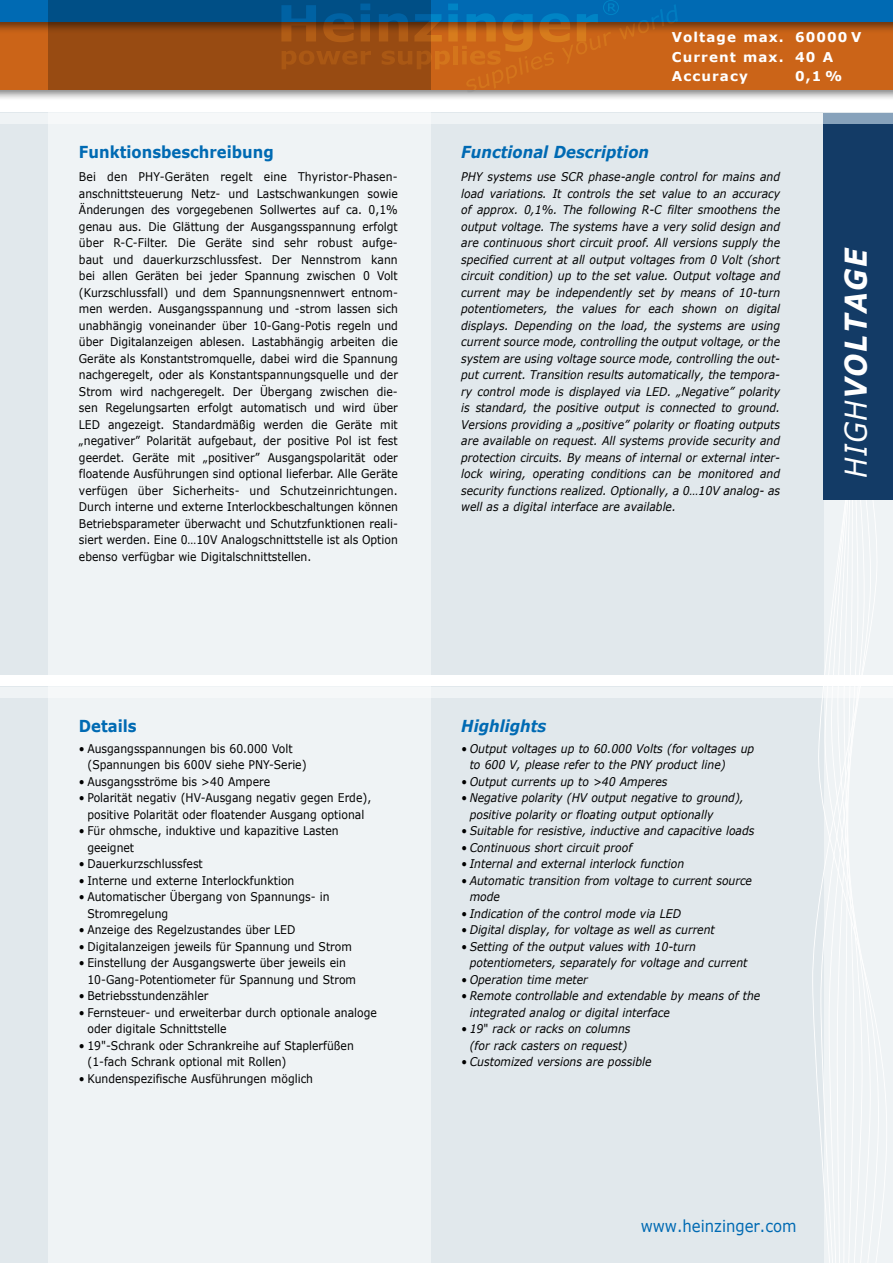
<style>
.page{position:relative;width:893px;height:1263px;background:#fff}
.page>*{position:absolute;margin:0;border:0;box-sizing:border-box;transform-origin:0 0}
.t1{font:italic 700 30px "Verdana";color:#fff;scale:.9 1}
.t2{font:italic 700 16.5px "Verdana";color:#006ab3;scale:.9 1}
.t3{font:700 16.5px "Verdana";color:#006ab3;scale:.9 1}
.t4{font:16.5px "Verdana";color:#006ab3;scale:.9 1}
.t5{font:700 13.5px/19.5px "Verdana";letter-spacing:.08em;color:#fff}
.t6{font:12px/16.5px "Verdana";color:#000;scale:.9 1}
.t7{font:italic 12px/16.5px "Verdana";color:#000;scale:.9 1}
.s1{font-weight:400}
.s2{font-style:normal}
</style>
<div class="page">
<div style="left:0;top:113px;width:893px;height:562px;background:#e1e8ec"></div>
<div style="left:0;top:687px;width:893px;height:576px;background:#e1e8ec"></div>
<svg style="left:792px;top:285px;width:32px;height:902px"></svg>
<div style="left:824px;top:113px;width:69px;height:387px;background:#133b66"></div>
<div style="left:0;top:0;width:893px;height:102px;background:#000;opacity:.5"></div>
<div style="left:0;top:0;width:893px;height:89px;background:#cb6418"></div>
<div style="left:0;top:0;width:893px;height:35px;background:#000;opacity:.5"></div>
<div style="left:0;top:0;width:893px;height:22px;background:#006ab3"></div>
<div style="left:0;top:113px;width:893px;height:10px;background:#eff3f5"></div>
<div style="left:48px;top:100px;width:383px;height:1163px;background:#eff3f5"></div>
<svg style="left:49px;top:0;width:330px;height:89px;fill:#984b12"></svg>
<div style="left:824px;top:500px;width:69px;height:763px;background:#eff3f5"></div>
<div style="left:0;top:687px;width:893px;height:11px;background:#f6f8f9"></div>
<div style="left:824px;top:113px;width:69px;height:10px;background:#87a2bb"></div>
<svg style="left:281px;top:5px;width:35px;height:37px"></svg>
<svg style="left:323px;top:13px;width:31px;height:29px"></svg>
<svg style="left:360px;top:4px;width:10px;height:38px"></svg>
<svg style="left:282px;top:51px;width:89px;height:18px"></svg>
<svg style="left:379px;top:0;width:299px;height:92px"></svg>
<h2 class="t3" style="left:79px;top:142px;width:218px">Funktionsbeschreibung</h2>
<p class="t6" style="left:79px;top:168px;width:356px">Bei den PHY-Geräten regelt eine Thyristor-Phasen&shy;anschnittsteuerung Netz- und Lastschwankungen sowie Änderungen des vorgegebenen Sollwertes auf ca. 0,1% genau aus. Die Glättung der Ausgangsspannung erfolgt über R-C-Filter. Die Geräte sind sehr robust aufge&shy;baut und dauerkurzschlussfest. Der Nennstrom kann bei allen Geräten bei jeder Spannung zwischen 0 Volt (Kurzschlussfall) und dem Spannungsnennwert entnom&shy;men werden. Ausgangsspannung und -strom lassen sich unabhängig voneinander über 10-Gang-Potis regeln und über Digitalanzeigen ablesen. Lastabhängig arbeiten die Geräte als Konstantstromquelle, dabei wird die Spannung nachgeregelt, oder als Konstantspannungsquelle und der Strom wird nachgeregelt. Der Übergang zwischen die&shy;sen Regelungsarten erfolgt automatisch und wird über LED angezeigt. Standardmäßig werden die Geräte mit „negativer” Polarität aufgebaut, der positive Pol ist fest geerdet. Geräte mit „positiver” Ausgangspolarität oder floatende Ausführungen sind optional lieferbar. Alle Geräte verfügen über Sicherheits- und Schutzeinrichtungen.<br>Durch interne und externe Interlockbeschaltungen können Betriebsparameter überwacht und Schutzfunktionen reali&shy;siert werden. Eine 0…10V Analogschnittstelle ist als Option ebenso verfügbar wie Digitalschnittstellen.</p>
<h2 class="t3" style="left:79px;top:716px;width:66px">Details</h2>
<p class="t6" style="left:87px;top:740px;width:245px;text-indent:-8px">• Ausgangsspannungen bis 60.000 Volt (Spannungen bis 600V siehe PNY-Serie)</p>
<p class="t6" style="left:79px;top:773px;width:214px">• Ausgangsströme bis &gt;40 Ampere</p>
<p class="t6" style="left:79px;top:789px;width:326px;text-align:center">• Polarität negativ (HV-Ausgang negativ gegen Erde), positive Polarität oder floatender Ausgang optional</p>
<p class="t6" style="left:87px;top:822px;width:281px;text-indent:-8px">• Für ohmsche, induktive und kapazitive Lasten geeignet</p>
<p class="t6" style="left:79px;top:855px;width:139px">• Dauerkurzschlussfest</p>
<p class="t6" style="left:79px;top:872px;width:241px">• Interne und externe Interlockfunktion</p>
<p class="t6" style="left:87px;top:888px;width:271px;text-indent:-8px">• Automatischer Übergang von Spannungs- in<br>Stromregelung</p>
<p class="t6" style="left:79px;top:921px;width:242px">• Anzeige des Regelzustandes über LED</p>
<p class="t6" style="left:79px;top:938px;width:305px">• Digitalanzeigen jeweils für Spannung und Strom</p>
<p class="t6" style="left:87px;top:954px;width:300px;text-indent:-9px">• Einstellung der Ausgangswerte über jeweils ein<br>10-Gang-Potentiometer für Spannung und Strom</p>
<p class="t6" style="left:79px;top:987px;width:145px">• Betriebsstundenzähler</p>
<p class="t6" style="left:87px;top:1004px;width:323px;text-indent:-9px">• Fernsteuer- und erweiterbar durch optionale analoge oder digitale Schnittstelle</p>
<p class="t6" style="left:87px;top:1037px;width:298px;text-indent:-8px">• 19"-Schrank oder Schrankreihe auf Staplerfüßen (1-fach Schrank optional mit Rollen)</p>
<p class="t6" style="left:79px;top:1070px;width:262px">• Kundenspezifische Ausführungen möglich</p>
<p class="t5" style="left:672px;top:27px;width:191px">Voltage max. 60000 V<br>Current max. 40 A<br>Accuracy</p>
<p class="t5" style="left:795px;top:66px;width:49px">0,1 %</p>
<h2 class="t2" style="left:461px;top:142px;width:210px">Functional Description</h2>
<p class="t7" style="left:461px;top:168px;width:356px;text-align:justify">PHY systems use SCR phase-angle control for mains and load variations. It controls the set value to an accuracy of approx. 0,1%. The following R-C filter smoothens the output voltage. The systems have a very solid design and are continuous short circuit proof. All versions supply the specified current at all output voltages from 0 Volt (short circuit condition) up to the set value. Output voltage and current may be independently set by means of 10-turn potentiometers, the values for each shown on digital displays. Depending on the load, the systems are using current source mode, controlling the output voltage, or the system are using voltage source mode, controlling the out&shy;put current. Transition results automatically, the tempora&shy;ry control mode is displayed via LED. „Negative” polarity is standard, the positive output is connected to ground.<br>Versions providing a „positive” polarity or floating outputs are available on request. All systems provide security and protection circuits. By means of internal or external inter&shy;lock wiring, operating conditions can be monitored and security functions realized. Optionally, a 0…10V analog- as well as a digital interface are available.</p>
<h1 class="t1" style="left:837px;top:478px;width:258px;rotate:-90deg"><span class="s1">HIGH</span>VOLTAGE</h1>
<h2 class="t2" style="left:461px;top:716px;width:96px">Highlights</h2>
<p class="t7" style="left:470px;top:740px;width:318px;text-indent:-8px">• Output voltages up to 60.000 Volts (for voltages up to 600 V, please refer to the PNY product line)</p>
<p class="t7" style="left:461px;top:773px;width:231px">• Output currents up to &gt;40 Amperes</p>
<p class="t7" style="left:470px;top:789px;width:306px;text-indent:-8px">• Negative polarity (HV output negative to ground), positive polarity or floating output optionally</p>
<p class="t7" style="left:461px;top:822px;width:327px">• Suitable for resistive, inductive and capacitive loads</p>
<p class="t7" style="left:461px;top:839px;width:191px">• Continuous short circuit proof</p>
<p class="t7" style="left:461px;top:855px;width:249px">• Internal and external interlock function</p>
<p class="t7" style="left:470px;top:872px;width:315px;text-indent:-8px">• Automatic transition from voltage to current source mode</p>
<p class="t7" style="left:461px;top:905px;width:246px">• Indication of the control mode via LED</p>
<p class="t7" style="left:461px;top:921px;width:283px">• Digital display, for voltage as well as current</p>
<p class="t7" style="left:470px;top:938px;width:310px;text-indent:-8px">• Setting of the output values with 10-turn potentiometers, separately for voltage and current</p>
<p class="t7" style="left:461px;top:971px;width:142px">• Operation time meter</p>
<p class="t7" style="left:470px;top:987px;width:324px;text-indent:-8px">• Remote controllable and extendable by means of the integrated analog or digital interface</p>
<p class="t7" style="left:461px;top:1020px;width:190px;text-align:center">• 19<span class="s2">"</span> rack or racks on columns (for rack casters on request)</p>
<p class="t7" style="left:461px;top:1053px;width:213px">• Customized versions are possible</p>
<h2 class="t4" style="left:641px;top:1215px;width:175px">www.heinzinger.com</h2>
</div>
